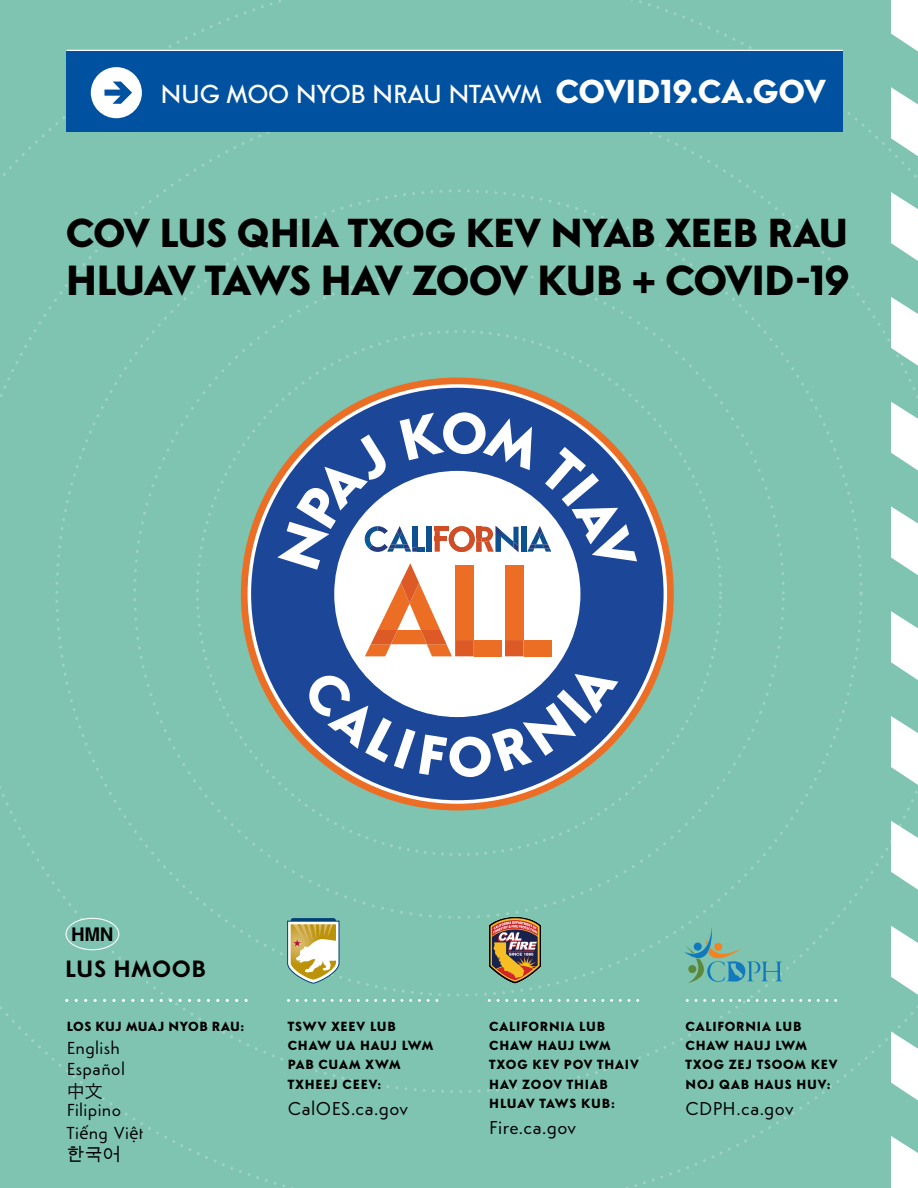
<style>
.page{position:relative;width:918px;height:1188px;background:#7ec4b1}
.page>*{position:absolute;margin:0;border:0;box-sizing:border-box;transform-origin:0 0}
.t1{font:800 43.65px "Simplo";letter-spacing:-.03em;color:#000}
.t2{font:800 42px "Simplo";letter-spacing:-.015em;color:#000}
.t3{font:500 27px "Simplo";letter-spacing:-.015em;color:#fff}
.t4{font:700 24.45px "Simplo";letter-spacing:.025em;color:#000}
.t5{font:19.35px "Simplo";letter-spacing:.025em;color:#000}
.t6{font:700 18.9px "Helvetica";color:#000}
.t7{font:18px "Simplo";letter-spacing:.025em;color:#000}
.t8{font:18px "Arial Unicode MS";color:#000}
.t9{font:18px "Hira Kaku Pro W3";color:#000}
.t10{font:800 13.8px/19.4px "Simplo";letter-spacing:.06em;color:#000}
.t11{font:800 13.8px "Simplo";letter-spacing:.035em;color:#000}
.s1{font-weight:800;font-size:34.5px}
.s2{font-family:"Myriad Pro"}
</style>
<div class="page">
<svg style="left:489px;top:999px;width:156px;height:3px"></svg>
<svg style="left:687px;top:999px;width:156px;height:3px"></svg>
<svg style="left:288px;top:999px;width:156px;height:3px"></svg>
<svg style="left:67px;top:999px;width:182px;height:3px"></svg>
<hr style="left:67px;top:50px;width:776px;height:3px;background:#fff">
<svg style="left:891px;top:1031px;width:27px;height:69px"></svg>
<svg style="left:891px;top:1136px;width:27px;height:52px"></svg>
<svg style="left:891px;top:926px;width:27px;height:69px"></svg>
<svg style="left:891px;top:821px;width:27px;height:69px"></svg>
<svg style="left:891px;top:716px;width:27px;height:69px"></svg>
<svg style="left:891px;top:611px;width:27px;height:69px"></svg>
<svg style="left:891px;top:506px;width:27px;height:69px"></svg>
<svg style="left:891px;top:402px;width:27px;height:69px"></svg>
<svg style="left:891px;top:297px;width:27px;height:69px"></svg>
<svg style="left:891px;top:192px;width:27px;height:69px"></svg>
<svg style="left:891px;top:87px;width:27px;height:69px"></svg>
<svg style="left:891px;top:0;width:27px;height:51px"></svg>
<div style="left:67px;top:51px;width:776px;height:80px;background:#0052a0"></div>
<svg style="left:91px;top:67px;width:51px;height:51px"></svg>
<svg style="left:241px;top:378px;width:433px;height:432px;background:#91b598"></svg>
<svg style="left:248px;top:384px;width:419px;height:420px;background:#759aa1"></svg>
<div style="left:66px;top:918px;width:53px;height:32px;background:#7ec4b1;border-radius:50%"></div>
<div style="left:66px;top:918px;width:53px;height:32px;border:1px solid #fff;border-radius:50%"></div>
<svg style="left:287px;top:918px;width:52px;height:66px"></svg>
<svg style="left:684px;top:927px;width:98px;height:56px;background:#73b6aa"></svg>
<img style="left:489px;top:915px;width:51px;height:68px">
<svg style="left:277px;top:412px;width:360px;height:367px"></svg>
<p class="t3" style="left:161px;top:78px;width:667px">NUG MOO NYOB NRAU NTAWM <span class="s1">COVID19.CA.GOV</span></p>
<h1 class="t2" style="left:66px;top:208px;width:784px">COV LUS QHIA TXOG KEV NYAB XEEB RAU</h1>
<h1 class="t1" style="left:66px;top:255px;width:785px">HLUAV TAWS HAV ZOOV KUB + COVID˜19</h1>
<h3 class="t6" style="left:71px;top:919px;width:44px">HMN</h3>
<p class="t4" style="left:65px;top:955px;width:142px">LUS HMOOB</p>
<p class="t11" style="left:67px;top:1018px;width:179px">LOS KUJ MUAJ NYOB RAU:</p>
<p class="t10" style="left:288px;top:1016px;width:110px">TSWV XEEV LUB</p>
<p class="t10" style="left:489px;top:1016px;width:117px">CALIFORNIA LUB</p>
<p class="t10" style="left:686px;top:1016px;width:117px">CALIFORNIA LUB</p>
<p class="t7" style="left:67px;top:1038px;width:55px">English</p>
<p class="t10" style="left:288px;top:1036px;width:147px">CHAW UA HAUJ LWM</p>
<p class="t10" style="left:489px;top:1036px;width:123px">CHAW HAUJ LWM</p>
<p class="t10" style="left:686px;top:1036px;width:123px">CHAW HAUJ LWM</p>
<p class="t7" style="left:67px;top:1059px;width:60px">Español</p>
<p class="t9" style="left:67px;top:1075px;width:37px">中文</p>
<p class="t7" style="left:67px;top:1100px;width:56px">Filipino</p>
<p class="t7" style="left:67px;top:1122px;width:78px">Ti<span class="s2">˜</span>ng Vi<span class="s2">°</span>t</p>
<p class="t10" style="left:686px;top:1055px;width:154px">TXOG ZEJ TSOOM KEV<br>NOJ QAB HAUS HUV:</p>
<h3 class="t5" style="left:686px;top:1097px;width:110px">CDPH.ca.gov</h3>
<p class="t10" style="left:288px;top:1055px;width:114px">PAB CUAM XWM<br>TXHEEJ CEEV:</p>
<h3 class="t5" style="left:288px;top:1097px;width:122px">CalOES.ca.gov</h3>
<p class="t10" style="left:489px;top:1055px;width:151px">TXOG KEV POV THAIV<br>HAV ZOOV THIAB<br>HLUAV TAWS KUB:</p>
<h3 class="t5" style="left:489px;top:1116px;width:88px">Fire.ca.gov</h3>
<p class="t8" style="left:67px;top:1142px;width:55px">한국어</p>
</div>
